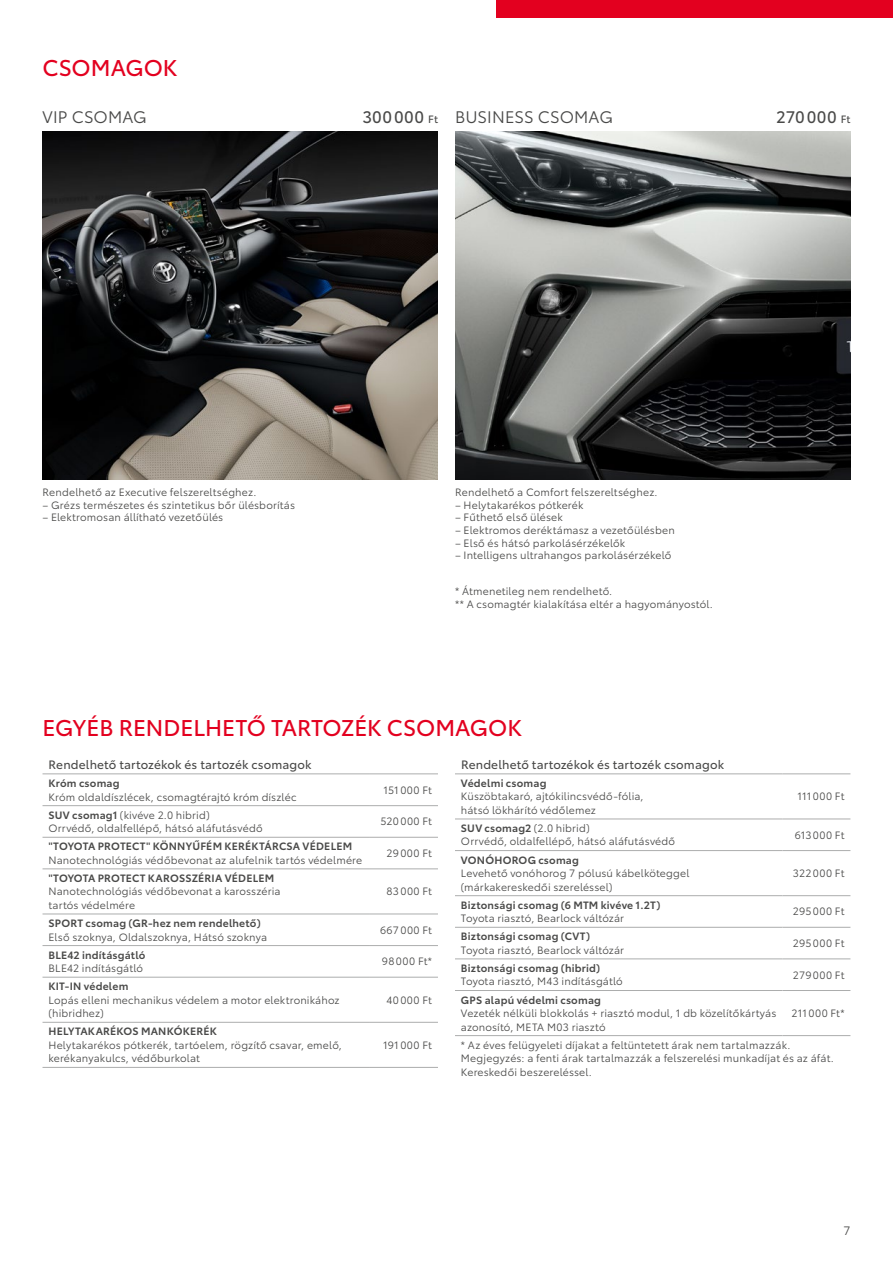
<style>
.page{position:relative;width:893px;height:1263px;background:#fff}
.page>*{position:absolute;margin:0;border:0;box-sizing:border-box;transform-origin:0 0}
.t1{font:22.5px "Toyota Type";letter-spacing:-.005em;color:#e3001f}
.t2{font:16.5px "Toyota Type";letter-spacing:.005em;color:#494948}
.t3{font:16.5px "Toyota Type";letter-spacing:.03em;color:#494948}
.t4{font:12px "Toyota Type";letter-spacing:.015em;color:#494948}
.t5{font:12px "Toyota Type";color:#494948}
.t6{font:10.5px/13.5px "Toyota Type";letter-spacing:.015em;color:#494948}
.t7{font:600 10.5px "Toyota Type";letter-spacing:.02em;color:#494948}
.t8{font:10.5px "Toyota Type";letter-spacing:.035em;color:#494948}
.t9{font:10.5px "Toyota Type";letter-spacing:.045em;color:#494948}
.t10{font:10.5px "Toyota Type";letter-spacing:.04em;color:#494948}
.s1{font-size:10.5px}
.s2{font-weight:600}
</style>
<div class="page">
<div style="left:497px;top:0;width:396px;height:17px;background:#e3001f"></div>
<img style="left:43px;top:131px;width:395px;height:349px">
<img style="left:455px;top:131px;width:395px;height:349px">
<hr style="left:43px;top:773px;width:327px;height:1px;background:#acadad">
<hr style="left:370px;top:773px;width:68px;height:1px;background:#acadad">
<hr style="left:43px;top:805px;width:327px;height:1px;background:#acadad">
<hr style="left:370px;top:805px;width:68px;height:1px;background:#acadad">
<hr style="left:43px;top:837px;width:327px;height:1px;background:#acadad">
<hr style="left:370px;top:837px;width:68px;height:1px;background:#acadad">
<hr style="left:43px;top:869px;width:327px;height:1px;background:#acadad">
<hr style="left:370px;top:869px;width:68px;height:1px;background:#acadad">
<hr style="left:43px;top:914px;width:327px;height:1px;background:#acadad">
<hr style="left:370px;top:914px;width:68px;height:1px;background:#acadad">
<hr style="left:43px;top:945px;width:327px;height:1px;background:#acadad">
<hr style="left:370px;top:945px;width:68px;height:1px;background:#acadad">
<hr style="left:43px;top:977px;width:327px;height:1px;background:#acadad">
<hr style="left:43px;top:1022px;width:327px;height:1px;background:#acadad">
<hr style="left:43px;top:1067px;width:327px;height:1px;background:#acadad">
<hr style="left:370px;top:977px;width:68px;height:1px;background:#acadad">
<hr style="left:370px;top:1022px;width:68px;height:1px;background:#acadad">
<hr style="left:370px;top:1067px;width:68px;height:1px;background:#acadad">
<hr style="left:455px;top:773px;width:327px;height:1px;background:#acadad">
<hr style="left:782px;top:773px;width:68px;height:1px;background:#acadad">
<hr style="left:455px;top:819px;width:327px;height:1px;background:#acadad">
<hr style="left:782px;top:819px;width:68px;height:1px;background:#acadad">
<hr style="left:455px;top:850px;width:327px;height:1px;background:#acadad">
<hr style="left:782px;top:850px;width:68px;height:1px;background:#acadad">
<hr style="left:455px;top:895px;width:327px;height:1px;background:#acadad">
<hr style="left:782px;top:895px;width:68px;height:1px;background:#acadad">
<hr style="left:455px;top:927px;width:327px;height:1px;background:#acadad">
<hr style="left:455px;top:990px;width:327px;height:1px;background:#acadad">
<hr style="left:782px;top:927px;width:68px;height:1px;background:#acadad">
<hr style="left:782px;top:990px;width:68px;height:1px;background:#acadad">
<hr style="left:455px;top:959px;width:327px;height:1px;background:#acadad">
<hr style="left:455px;top:1035px;width:327px;height:1px;background:#acadad">
<hr style="left:782px;top:959px;width:68px;height:1px;background:#acadad">
<hr style="left:782px;top:1035px;width:68px;height:1px;background:#acadad">
<h1 class="t1" style="left:43px;top:51px;width:136px">CSOMAGOK</h1>
<h2 class="t2" style="left:43px;top:105px;width:106px">VIP CSOMAG</h2>
<h2 class="t3" style="left:362px;top:105px;width:77px">300000 <span class="s1">Ft</span></h2>
<h2 class="t2" style="left:455px;top:105px;width:159px">BUSINESS CSOMAG</h2>
<h2 class="t3" style="left:776px;top:105px;width:76px">270000 <span class="s1">Ft</span></h2>
<p class="t6" style="left:43px;top:485px;width:215px">Rendelhető az Executive felszereltséghez.</p>
<p class="t6" style="left:43px;top:497px;width:254px">– Grézs természetes és szintetikus bőr ülésborítás</p>
<p class="t6" style="left:43px;top:510px;width:182px">– Elektromosan állítható vezetőülés</p>
<p class="t6" style="left:455px;top:485px;width:204px">Rendelhető a Comfort felszereltséghez.</p>
<p class="t6" style="left:455px;top:497px;width:130px">– Helytakarékos pótkerék</p>
<p class="t6" style="left:455px;top:510px;width:109px">– Fűthető első ülések</p>
<p class="t6" style="left:455px;top:523px;width:221px">– Elektromos deréktámasz a vezetőülésben</p>
<p class="t6" style="left:455px;top:535px;width:172px">– Első és hátsó parkolásérzékelők</p>
<p class="t6" style="left:455px;top:548px;width:218px">– Intelligens ultrahangos parkolásérzékelő</p>
<p class="t6" style="left:455px;top:583px;width:259px">* Átmenetileg nem rendelhető.<br>** A csomagtér kialakítása eltér a hagyományostól.</p>
<h1 class="t1" style="left:43px;top:711px;width:481px">EGYÉB RENDELHETŐ TARTOZÉK CSOMAGOK</h1>
<p class="t4" style="left:49px;top:755px;width:265px">Rendelhető tartozékok és tartozék csomagok</p>
<p class="t7" style="left:48px;top:775px;width:73px">Króm csomag</p>
<p class="t6" style="left:48px;top:789px;width:249px">Króm oldaldíszlécek, csomagtérajtó króm díszléc</p>
<p class="t4" style="left:461px;top:755px;width:265px">Rendelhető tartozékok és tartozék csomagok</p>
<p class="t7" style="left:461px;top:775px;width:87px">Védelmi csomag</p>
<p class="t6" style="left:461px;top:789px;width:184px">Küszöbtakaró, ajtókilincsvédő-fólia, hátsó lökhárító védőlemez</p>
<p class="t8" style="left:798px;top:789px;width:48px">111000 Ft</p>
<p class="t6" style="left:461px;top:821px;width:216px"><span class="s2">SUV csomag2</span> (2.0 hibrid)<br>Orrvédő, oldalfellépő, hátsó aláfutásvédő</p>
<p class="t8" style="left:795px;top:827px;width:51px">613000 Ft</p>
<p class="t7" style="left:461px;top:852px;width:120px">VONÓHOROG csomag</p>
<p class="t6" style="left:461px;top:866px;width:230px">Levehető vonóhorog 7 pólusú kábelköteggel (márkakereskedői szereléssel)</p>
<p class="t6" style="left:793px;top:866px;width:53px">322000 Ft</p>
<p class="t7" style="left:461px;top:897px;width:201px">Biztonsági csomag (6 MTM kivéve 1.2T)</p>
<p class="t6" style="left:461px;top:911px;width:165px">Toyota riasztó, Bearlock váltózár</p>
<p class="t8" style="left:384px;top:782px;width:50px">151000 Ft</p>
<p class="t6" style="left:48px;top:807px;width:216px"><span class="s2">SUV csomag1</span> (kivéve 2.0 hibrid)<br>Orrvédő, oldalfellépő, hátsó aláfutásvédő</p>
<p class="t6" style="left:380px;top:814px;width:53px">520000 Ft</p>
<p class="t7" style="left:48px;top:838px;width:305px">"TOYOTA PROTECT" KÖNNYŰFÉM KERÉKTÁRCSA VÉDELEM</p>
<p class="t6" style="left:48px;top:852px;width:315px">Nanotechnológiás védőbevonat az alufelnik tartós védelmére</p>
<p class="t6" style="left:387px;top:846px;width:47px">29000 Ft</p>
<p class="t7" style="left:48px;top:870px;width:227px">"TOYOTA PROTECT KAROSSZÉRIA VÉDELEM</p>
<p class="t6" style="left:48px;top:884px;width:234px">Nanotechnológiás védőbevonat a karosszéria tartós védelmére</p>
<p class="t6" style="left:387px;top:884px;width:47px">83000 Ft</p>
<p class="t7" style="left:48px;top:915px;width:214px">SPORT csomag (GR-hez nem rendelhető)</p>
<p class="t6" style="left:48px;top:929px;width:220px">Első szoknya, Oldalszoknya, Hátsó szoknya</p>
<p class="t6" style="left:793px;top:904px;width:53px">295000 Ft</p>
<p class="t9" style="left:380px;top:922px;width:53px">667000 Ft</p>
<p class="t7" style="left:461px;top:928px;width:131px">Biztonsági csomag (CVT)</p>
<p class="t6" style="left:461px;top:942px;width:165px">Toyota riasztó, Bearlock váltózár</p>
<p class="t6" style="left:793px;top:936px;width:53px">295000 Ft</p>
<p class="t7" style="left:48px;top:947px;width:98px">BLE42 indításgátló</p>
<p class="t6" style="left:48px;top:961px;width:96px">BLE42 indításgátló</p>
<p class="t6" style="left:382px;top:954px;width:52px">98000 Ft*</p>
<p class="t7" style="left:461px;top:960px;width:141px">Biztonsági csomag (hibrid)</p>
<p class="t6" style="left:461px;top:974px;width:163px">Toyota riasztó, M43 indításgátló</p>
<p class="t6" style="left:793px;top:967px;width:53px">279000 Ft</p>
<p class="t7" style="left:48px;top:978px;width:81px">KIT-IN védelem</p>
<p class="t6" style="left:48px;top:992px;width:293px">Lopás elleni mechanikus védelem a motor elektronikához (hibridhez)</p>
<p class="t6" style="left:386px;top:992px;width:47px">40000 Ft</p>
<p class="t7" style="left:48px;top:1023px;width:170px">HELYTAKARÉKOS MANKÓKERÉK</p>
<p class="t6" style="left:48px;top:1037px;width:295px">Helytakarékos pótkerék, tartóelem, rögzítő csavar, emelő, kerékanyakulcs, védőburkolat</p>
<p class="t10" style="left:383px;top:1037px;width:50px">191000 Ft</p>
<p class="t7" style="left:461px;top:992px;width:142px">GPS alapú védelmi csomag</p>
<p class="t6" style="left:461px;top:1006px;width:317px">Vezeték nélküli blokkolás + riasztó modul, 1 db közelítőkártyás azonosító, META M03 riasztó</p>
<p class="t6" style="left:791px;top:1006px;width:55px">211000 Ft*</p>
<p class="t6" style="left:461px;top:1037px;width:374px">* Az éves felügyeleti díjakat a feltüntetett árak nem tartalmazzák.<br>Megjegyzés: a fenti árak tartalmazzák a felszerelési munkadíjat és az áfát.<br>Kereskedői beszereléssel.</p>
<p class="t5" style="left:843px;top:1222px;width:8px">7</p>
</div>
